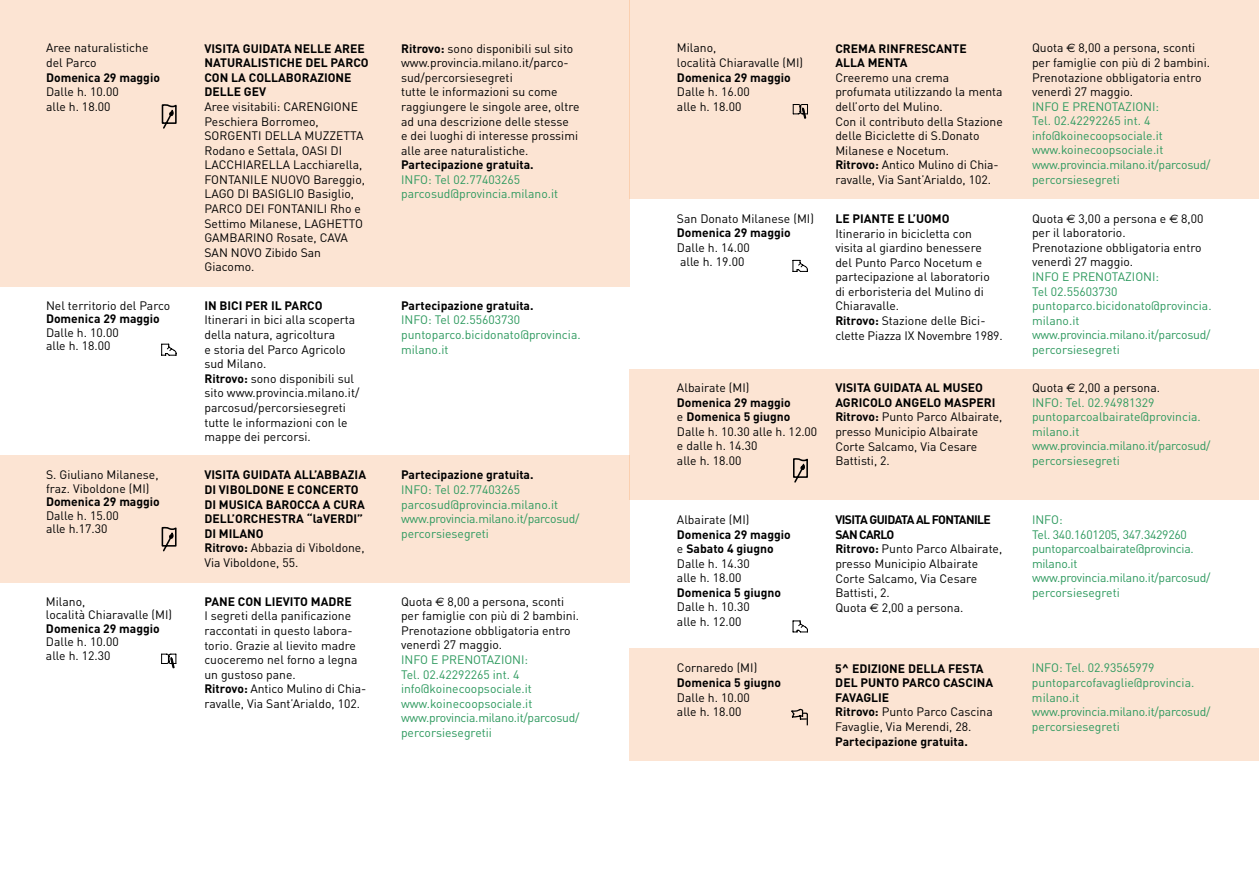
<style>
.page{position:relative;width:1259px;height:893px;background:#fff}
.page>*{position:absolute;margin:0;border:0;box-sizing:border-box;transform-origin:0 0}
.t1{font:12.15px/14.5px "DIN";color:#000}
.t2{font:12.15px/14.5px "DIN";color:#2d995e}
.t3{font:700 12.15px/14.5px "DIN";color:#000}
.t4{font:12.15px/14.5px "DIN";letter-spacing:-.02em;color:#2d995e}
.s1{font-weight:700}
.s2{font-weight:400}
.s3{font-family:"Euro Sans"}
.s4{color:#000}
.s5{font-family:"Euro Sans";color:#000}
</style>
<div class="page">
<div style="left:629px;top:0;width:630px;height:198px;background:#fce4d3"></div>
<div style="left:629px;top:369px;width:630px;height:130px;background:#fce4d3"></div>
<div style="left:629px;top:648px;width:630px;height:113px;background:#fce4d3"></div>
<div style="left:0;top:455px;width:629px;height:127px;background:#fce4d3"></div>
<div style="left:0;top:0;width:629px;height:286px;background:#fce4d3"></div>
<svg style="left:162px;top:104px;width:15px;height:25px"></svg>
<svg style="left:161px;top:344px;width:16px;height:12px"></svg>
<svg style="left:792px;top:620px;width:16px;height:12px"></svg>
<svg style="left:792px;top:260px;width:16px;height:12px"></svg>
<svg style="left:162px;top:527px;width:14px;height:24px"></svg>
<svg style="left:161px;top:654px;width:15px;height:14px"></svg>
<svg style="left:791px;top:709px;width:17px;height:16px"></svg>
<svg style="left:793px;top:458px;width:15px;height:25px"></svg>
<svg style="left:792px;top:104px;width:16px;height:15px"></svg>
<p class="t1" style="left:46px;top:41px;width:104px">Aree naturalistiche del Parco</p>
<p class="t3" style="left:46px;top:69px;width:115px">Domenica 29 maggio</p>
<p class="t1" style="left:46px;top:84px;width:74px">Dalle h. 10.00 alle h. 18.00</p>
<p class="t3" style="left:204px;top:40px;width:166px">VISITA GUIDATA NELLE AREE<br>NATURALISTICHE DEL PARCO<br>CON LA COLLABORAZIONE<br>DELLE GEV</p>
<p class="t1" style="left:204px;top:99px;width:162px">Aree visitabili: CARENGIONE<br>Peschiera Borromeo,<br>SORGENTI DELLA MUZZETTA<br>Rodano e Settala, OASI DI<br>LACCHIARELLA Lacchiarella,<br>FONTANILE NUOVO Bareggio,<br>LAGO DI BASIGLIO Basiglio,<br>PARCO DEI FONTANILI Rho e<br>Settimo Milanese, LAGHETTO<br>GAMBARINO Rosate, CAVA<br>SAN NOVO Zibido San<br>Giacomo.</p>
<p class="t1" style="left:401px;top:41px;width:180px"><span class="s1">Ritrovo:</span> sono disponibili sul sito www.provincia.milano.it/parco&shy;sud/percorsiesegreti<br>tutte le informazioni su come raggiungere le singole aree, oltre ad una descrizione delle stesse<br>e dei luoghi di interesse prossimi alle aree naturalistiche.</p>
<p class="t3" style="left:401px;top:157px;width:134px">Partecipazione gratuita.</p>
<p class="t2" style="left:401px;top:172px;width:159px">INFO: Tel 02.77403265 parcosud@provincia.milano.it</p>
<p class="t1" style="left:46px;top:298px;width:126px">Nel territorio del Parco</p>
<p class="t3" style="left:46px;top:311px;width:115px">Domenica 29 maggio</p>
<p class="t1" style="left:46px;top:325px;width:74px;line-height:13.5px">Dalle h. 10.00 alle h. 18.00</p>
<p class="t3" style="left:204px;top:298px;width:120px">IN BICI PER IL PARCO</p>
<p class="t1" style="left:204px;top:313px;width:156px">Itinerari in bici alla scoperta della natura, agricoltura<br>e storia del Parco Agricolo sud Milano.<br><span class="s1">Ritrovo:</span> sono disponibili sul sito www.provincia.milano.it/ parcosud/percorsiesegreti tutte le informazioni con le mappe dei percorsi.</p>
<p class="t3" style="left:401px;top:298px;width:134px">Partecipazione gratuita.</p>
<p class="t2" style="left:401px;top:313px;width:181px">INFO: Tel 02.55603730 puntoparco.bicidonato@provincia. milano.it</p>
<p class="t1" style="left:46px;top:468px;width:114px;line-height:13.5px">S. Giuliano Milanese, fraz. Viboldone (MI)</p>
<p class="t3" style="left:46px;top:494px;width:115px">Domenica 29 maggio</p>
<p class="t1" style="left:46px;top:508px;width:74px;line-height:13.5px">Dalle h. 15.00 alle h.17.30</p>
<p class="t3" style="left:204px;top:467px;width:163px">VISITA GUIDATA ALL’ABBAZIA<br>DI VIBOLDONE E CONCERTO<br>DI MUSICA BAROCCA A CURA<br>DELL’ORCHESTRA “laVERDI”<br>DI MILANO<br>Ritrovo: <span class="s2">Abbazia di Viboldone,<br>Via Viboldone, 55.</span></p>
<p class="t3" style="left:401px;top:467px;width:134px">Partecipazione gratuita.</p>
<p class="t2" style="left:401px;top:482px;width:180px">INFO: Tel 02.77403265 parcosud@provincia.milano.it www.provincia.milano.it/parcosud/ percorsiesegreti</p>
<p class="t1" style="left:46px;top:594px;width:128px;line-height:13.5px">Milano,<br>località Chiaravalle (MI)</p>
<p class="t3" style="left:46px;top:620px;width:115px">Domenica 29 maggio</p>
<p class="t1" style="left:46px;top:635px;width:74px;line-height:13.5px">Dalle h. 10.00 alle h. 12.30</p>
<p class="t3" style="left:204px;top:594px;width:149px">PANE CON LIEVITO MADRE</p>
<p class="t1" style="left:204px;top:608px;width:164px">I segreti della panificazione raccontati in questo labora&shy;torio. Grazie al lievito madre cuoceremo nel forno a legna un gustoso pane.<br><span class="s1">Ritrovo:</span> Antico Mulino di Chia&shy;ravalle, Via Sant’Arialdo, 102.</p>
<p class="t1" style="left:401px;top:594px;width:179px">Quota <span class="s3">€</span> 8,00 a persona, sconti per famiglie con più di 2 bambini.<br>Prenotazione obbligatoria entro venerdì 27 maggio.</p>
<p class="t2" style="left:401px;top:652px;width:180px">INFO E PRENOTAZIONI:<br>Tel. 02.42292265 int. 4 info@koinecoopsociale.it www.koinecoopsociale.it www.provincia.milano.it/parcosud/ percorsiesegretii</p>
<p class="t1" style="left:677px;top:41px;width:128px">Milano,<br>località Chiaravalle (MI)</p>
<p class="t3" style="left:677px;top:69px;width:115px">Domenica 29 maggio</p>
<p class="t1" style="left:677px;top:84px;width:74px">Dalle h. 16.00 alle h. 18.00</p>
<p class="t3" style="left:835px;top:40px;width:133px">CREMA RINFRESCANTE<br>ALLA MENTA</p>
<p class="t1" style="left:835px;top:70px;width:169px">Creeremo una crema profumata utilizzando la menta dell’orto del Mulino.<br>Con il contributo della Stazione delle Biciclette di S.Donato<br>Milanese e Nocetum.<br><span class="s1">Ritrovo:</span> Antico Mulino di Chia&shy;ravalle, Via Sant’Arialdo, 102.</p>
<p class="t1" style="left:1032px;top:41px;width:179px">Quota <span class="s3">€</span> 8,00 a persona, sconti per famiglie con più di 2 bambini.<br>Prenotazione obbligatoria entro venerdì 27 maggio.</p>
<p class="t2" style="left:1032px;top:99px;width:180px">INFO E PRENOTAZIONI:<br>Tel. 02.42292265 int. 4 info@koinecoopsociale.it www.koinecoopsociale.it www.provincia.milano.it/parcosud/ percorsiesegreti</p>
<p class="t1" style="left:677px;top:211px;width:138px">San Donato Milanese (MI)</p>
<p class="t3" style="left:677px;top:225px;width:115px">Domenica 29 maggio</p>
<p class="t1" style="left:677px;top:240px;width:74px">Dalle h. 14.00 alle h. 19.00</p>
<p class="t3" style="left:835px;top:211px;width:116px">LE PIANTE E L’UOMO</p>
<p class="t1" style="left:835px;top:226px;width:169px">Itinerario in bicicletta con visita al giardino benessere<br>del Punto Parco Nocetum e partecipazione al laboratorio<br>di erboristeria del Mulino di<br>Chiaravalle.<br><span class="s1">Ritrovo:</span> Stazione delle Bici&shy;clette Piazza IX Novembre 1989.</p>
<p class="t1" style="left:1032px;top:211px;width:173px">Quota <span class="s3">€</span> 3,00 a persona e <span class="s3">€</span> 8,00 per il laboratorio.<br>Prenotazione obbligatoria entro venerdì 27 maggio.</p>
<p class="t2" style="left:1032px;top:269px;width:181px">INFO E PRENOTAZIONI:<br>Tel 02.55603730 puntoparco.bicidonato@provincia. milano.it www.provincia.milano.it/parcosud/ percorsiesegreti</p>
<p class="t1" style="left:677px;top:380px;width:74px">Albairate (MI)</p>
<p class="t1" style="left:677px;top:395px;width:142px"><span class="s1">Domenica 29 maggio<br></span>e <span class="s1">Domenica 5 giugno<br></span>Dalle h. 10.30 alle h. 12.00 e dalle h. 14.30<br>alle h. 18.00</p>
<p class="t1" style="left:835px;top:380px;width:169px"><span class="s1">VISITA GUIDATA AL MUSEO<br>AGRICOLO ANGELO MASPERI<br>Ritrovo:</span> Punto Parco Albairate, presso Municipio Albairate<br>Corte Salcamo, Via Cesare<br>Battisti, 2.</p>
<p class="t2" style="left:1032px;top:380px;width:180px"><span class="s4">Quota</span> <span class="s5">€</span> <span class="s4">2,00 a persona.<br></span>INFO: Tel. 02.94981329 puntoparcoalbairate@provincia. milano.it www.provincia.milano.it/parcosud/ percorsiesegreti</p>
<p class="t1" style="left:677px;top:512px;width:74px">Albairate (MI)</p>
<p class="t3" style="left:677px;top:526px;width:115px">Domenica 29 maggio <span class="s2">e</span> Sabato 4 giugno<br><span class="s2">Dalle h. 14.30<br>alle h. 18.00</span></p>
<p class="t3" style="left:677px;top:585px;width:106px">Domenica 5 giugno</p>
<p class="t1" style="left:677px;top:600px;width:74px">Dalle h. 10.30 alle h. 12.00</p>
<p class="t1" style="left:835px;top:512px;width:168px"><span class="s1">VISITA GUIDATA AL FONTANILE<br>SAN CARLO<br>Ritrovo:</span> Punto Parco Albairate, presso Municipio Albairate<br>Corte Salcamo, Via Cesare<br>Battisti, 2.<br>Quota <span class="s3">€</span> 2,00 a persona.</p>
<p class="t4" style="left:1032px;top:512px;width:180px">INFO:<br>Tel. 340.1601205, 347.3429260 puntoparcoalbairate@provincia. milano.it www.provincia.milano.it/parcosud/ percorsiesegreti</p>
<p class="t1" style="left:677px;top:660px;width:82px">Cornaredo (MI)</p>
<p class="t3" style="left:677px;top:675px;width:106px">Domenica 5 giugno</p>
<p class="t1" style="left:677px;top:690px;width:74px">Dalle h. 10.00 alle h. 18.00</p>
<p class="t3" style="left:835px;top:660px;width:159px">5^ EDIZIONE DELLA FESTA<br>DEL PUNTO PARCO CASCINA<br>FAVAGLIE<br>Ritrovo: <span class="s2">Punto Parco Cascina<br>Favaglie, Via Merendi, 28.</span></p>
<p class="t3" style="left:835px;top:733px;width:134px">Partecipazione gratuita.</p>
<p class="t2" style="left:1032px;top:660px;width:180px">INFO: Tel. 02.93565979 puntoparcofavaglie@provincia. milano.it www.provincia.milano.it/parcosud/ percorsiesegreti</p>
</div>
